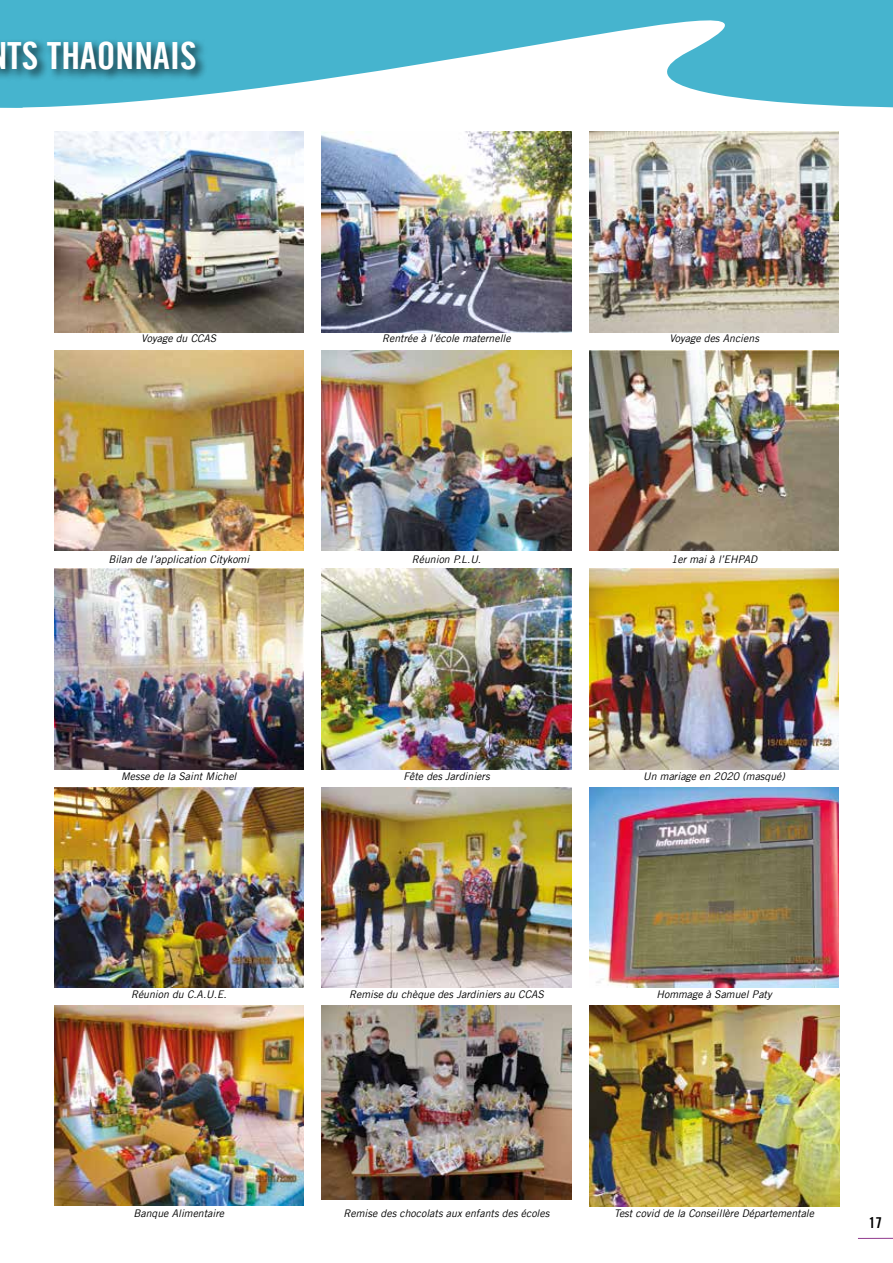
<style>
.page{position:relative;width:893px;height:1263px;background:#fff}
.page>*{position:absolute;margin:0;border:0;box-sizing:border-box;transform-origin:0 0}
.t1{font:37.5px "Trade Gothic LT Bold Cond Twenty";color:#fff}
.t2{font:15px "Trade Gothic LT Bold Cond Twenty";color:#000}
.t3{font:italic 10.5px "Trade Gothic LT";color:#000}
</style>
<div class="page">
<svg style="left:27px;top:0;width:866px;height:108px;fill:#46b4ce"></svg>
<div style="left:0;top:0;width:27px;height:108px;background:#46b4ce"></div>
<hr style="left:858px;top:1238px;width:35px;height:1px;background:#90388d">
<div style="left:0;top:38px;width:208px;height:44px;background:#000;opacity:.75"></div>
<img style="left:54px;top:132px;width:250px;height:200px">
<img style="left:322px;top:132px;width:249px;height:200px">
<img style="left:589px;top:132px;width:250px;height:200px">
<img style="left:54px;top:350px;width:250px;height:201px">
<img style="left:322px;top:350px;width:249px;height:201px">
<img style="left:589px;top:350px;width:250px;height:201px">
<img style="left:54px;top:569px;width:250px;height:200px">
<img style="left:322px;top:569px;width:249px;height:200px">
<img style="left:589px;top:569px;width:250px;height:200px">
<img style="left:54px;top:787px;width:250px;height:201px">
<img style="left:322px;top:787px;width:249px;height:200px">
<img style="left:589px;top:787px;width:250px;height:201px">
<img style="left:54px;top:1006px;width:250px;height:200px">
<img style="left:322px;top:1006px;width:249px;height:193px">
<img style="left:590px;top:1006px;width:249px;height:200px">
<h1 class="t1" style="left:7px;top:33px;width:191px">TS THAONNAIS</h1>
<p class="t3" style="left:141px;top:332px;width:77px">Voyage du CCAS</p>
<p class="t3" style="left:382px;top:332px;width:130px">Rentrée à l’école maternelle</p>
<p class="t3" style="left:669px;top:332px;width:91px">Voyage des Anciens</p>
<p class="t3" style="left:108px;top:552px;width:142px">Bilan de l’application Citykomi</p>
<p class="t3" style="left:412px;top:552px;width:71px">Réunion P.L.U.</p>
<p class="t3" style="left:671px;top:552px;width:88px">1er mai à l’EHPAD</p>
<p class="t3" style="left:121px;top:770px;width:117px">Messe de la Saint Michel</p>
<p class="t3" style="left:403px;top:770px;width:88px">Fête des Jardiniers</p>
<p class="t3" style="left:643px;top:770px;width:143px">Un mariage en 2020 (masqué)</p>
<p class="t3" style="left:131px;top:988px;width:97px">Réunion du C.A.U.E.</p>
<p class="t3" style="left:349px;top:988px;width:196px">Remise du chèque des Jardiniers au CCAS</p>
<p class="t3" style="left:657px;top:988px;width:117px">Hommage à Samuel Paty</p>
<p class="t3" style="left:133px;top:1206px;width:92px">Banque Alimentaire</p>
<p class="t3" style="left:344px;top:1206px;width:207px">Remise des chocolats aux enfants des écoles</p>
<p class="t3" style="left:614px;top:1206px;width:201px">Test covid de la Conseillère Départementale</p>
<h2 class="t2" style="left:869px;top:1213px;width:15px">17</h2>
</div>
